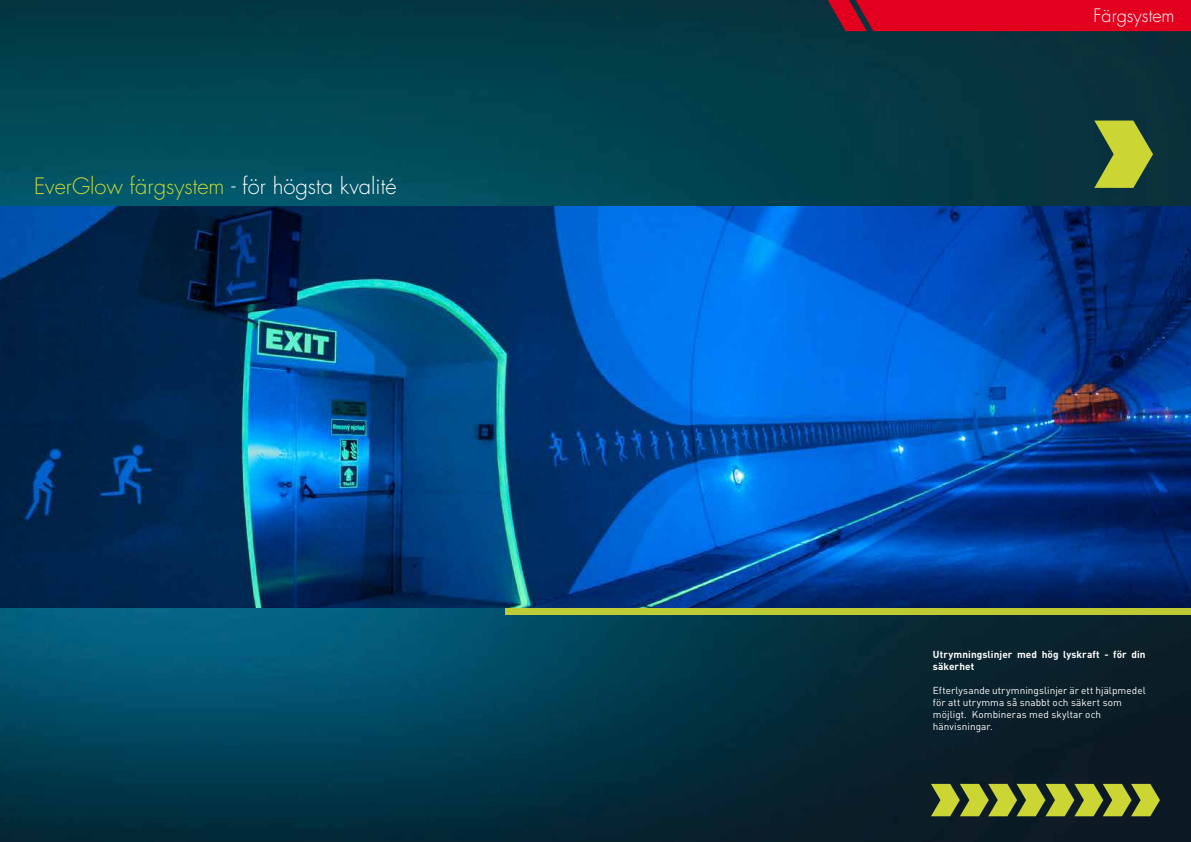
<style>
.page{position:relative;width:1191px;height:842px;background:#fff}
.page>*{position:absolute;margin:0;border:0;box-sizing:border-box;transform-origin:0 0}
.t1{font:300 22px "Futura Std";color:#cbd634}
.t2{font:300 18px "Futura Std";color:#fff}
.t3{font:10px/12px "DINOT";letter-spacing:.005em;color:#fff}
.t4{font:700 10px/12px "DINOT";letter-spacing:.01em;color:#fff}
.s1{color:#fff}
</style>
<div class="page">
<img style="left:0;top:0;width:1191px;height:842px">
<div style="left:505px;top:276px;width:686px;height:338px;background:linear-gradient(to right,#becd36,#beca32)"></div>
<img style="left:0;top:207px;width:1191px;height:400px">
<svg style="left:931px;top:784px;width:229px;height:32px;background:#8c982f"></svg>
<div style="left:827px;top:0;width:364px;height:31px;background:#e3001f"></div>
<svg style="left:1094px;top:121px;width:59px;height:67px;background:#899e37"></svg>
<h1 class="t1" style="left:34px;top:173px;width:364px">EverGlow färgsystem <span class="s1">- för högsta kvalité</span></h1>
<h2 class="t2" style="left:1093px;top:4px;width:83px">Färgsystem</h2>
<p class="t4" style="left:933px;top:648px;width:214px">Utrymningslinjer med hög lyskraft - för din säkerhet</p>
<p class="t3" style="left:933px;top:684px;width:214px">Efterlysande utrymningslinjer är ett hjälpmedel för att utrymma så snabbt och säkert som möjligt. Kombineras med skyltar och hänvisningar.</p>
</div>
